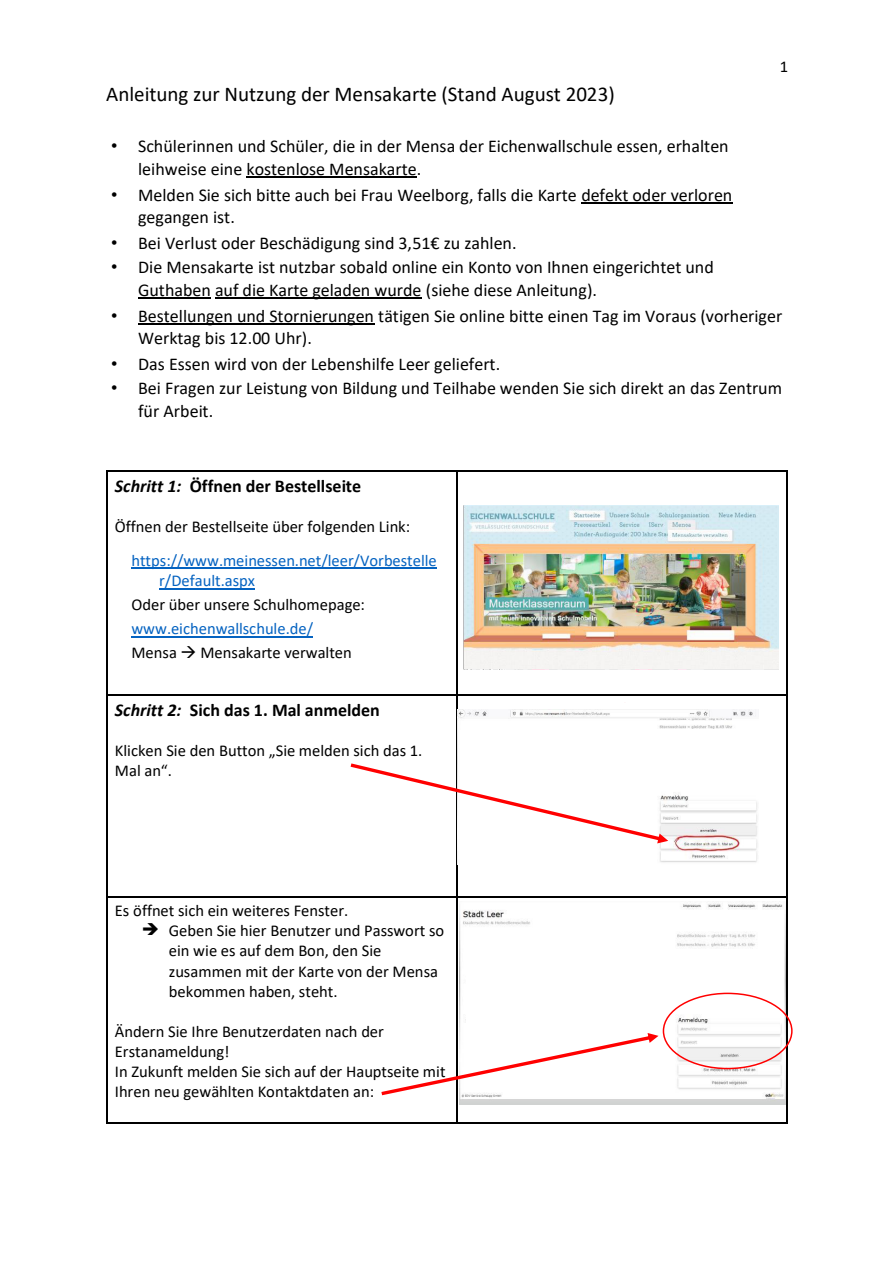
<style>
.page{position:relative;width:893px;height:1263px;background:#fff}
.page>*{position:absolute;margin:0;border:0;box-sizing:border-box;transform-origin:0 0}
.t1{font:21px "Calibri";color:#000}
.t2{font:18px/22.8px "Calibri";color:#000}
.t3{font:700 18px "Calibri";color:#000}
.t4{font:16.5px/20.1px "Calibri";color:#000}
.t5{font:16.5px/20.9px "Calibri";color:#0563c1}
.s1{font-family:"Arial"}
.s2{font-style:italic}
.s3{color:#000}
</style>
<div class="page">
<hr style="left:247px;top:177px;width:170px;height:1px;background:#000">
<hr style="left:581px;top:203px;width:151px;height:1px;background:#000">
<hr style="left:138px;top:298px;width:73px;height:1px;background:#000">
<hr style="left:215px;top:298px;width:207px;height:1px;background:#000">
<hr style="left:138px;top:323px;width:236px;height:2px;background:#000">
<img style="left:456px;top:516px;width:8px;height:22px">
<hr style="left:107px;top:470px;width:350px;height:1px;background:#000">
<hr style="left:457px;top:470px;width:329px;height:1px;background:#000">
<hr style="left:106px;top:471px;width:1px;height:223px;background:#000">
<hr style="left:457px;top:471px;width:1px;height:223px;background:#000">
<hr style="left:786px;top:471px;width:1px;height:223px;background:#000">
<hr style="left:107px;top:694px;width:350px;height:1px;background:#000">
<hr style="left:457px;top:694px;width:329px;height:1px;background:#000">
<hr style="left:106px;top:695px;width:1px;height:201px;background:#000">
<hr style="left:457px;top:695px;width:1px;height:201px;background:#000">
<hr style="left:786px;top:695px;width:1px;height:201px;background:#000">
<img style="left:456px;top:920px;width:4px;height:23px">
<img style="left:456px;top:961px;width:4px;height:22px">
<hr style="left:107px;top:896px;width:350px;height:1px;background:#000">
<hr style="left:457px;top:896px;width:329px;height:1px;background:#000">
<hr style="left:106px;top:897px;width:1px;height:225px;background:#000">
<hr style="left:107px;top:1122px;width:350px;height:1px;background:#000">
<hr style="left:457px;top:897px;width:1px;height:225px;background:#000">
<hr style="left:457px;top:1122px;width:329px;height:1px;background:#000">
<hr style="left:786px;top:897px;width:1px;height:225px;background:#000">
<img style="left:457px;top:709px;width:301px;height:155px">
<img style="left:460px;top:903px;width:326px;height:201px">
<div style="left:663px;top:993px;width:130px;height:76px;border:2px solid #f00;border-radius:50%"></div>
<img style="left:464px;top:506px;width:314px;height:164px">
<hr style="left:131px;top:567px;width:306px;height:1px;background:#0563c1">
<hr style="left:159px;top:588px;width:96px;height:1px;background:#0563c1">
<hr style="left:131px;top:636px;width:182px;height:1px;background:#0563c1">
<div style="left:460px;top:731px;width:178px;height:147px;background:#fff"></div>
<svg style="left:351px;top:763px;width:317px;height:80px"></svg>
<div style="left:466px;top:941px;width:179px;height:147px;background:#fff"></div>
<svg style="left:381px;top:1033px;width:277px;height:62px"></svg>
<p class="t4" style="left:780px;top:56px;width:10px">1</p>
<p class="t1" style="left:106px;top:79px;width:510px">Anleitung zur Nutzung der Mensakarte (Stand August 2023)</p>
<p class="t2" style="left:138px;top:134px;width:592px;text-indent:-27px"><span class="s1">•</span> Schülerinnen und Schüler, die in der Mensa der Eichenwallschule essen, erhalten leihweise eine kostenlose Mensakarte.</p>
<p class="t2" style="left:138px;top:183px;width:596px;text-indent:-27px"><span class="s1">•</span> Melden Sie sich bitte auch bei Frau Weelborg, falls die Karte defekt oder verloren gegangen ist.</p>
<p class="t2" style="left:111px;top:231px;width:407px"><span class="s1">•</span> Bei Verlust oder Beschädigung sind 3,51€ zu zahlen.</p>
<p class="t2" style="left:138px;top:255px;width:577px;text-indent:-27px"><span class="s1">•</span> Die Mensakarte ist nutzbar sobald online ein Konto von Ihnen eingerichtet und<br>Guthaben auf die Karte geladen wurde (siehe diese Anleitung).</p>
<p class="t2" style="left:138px;top:304px;width:646px;text-indent:-27px"><span class="s1">•</span> Bestellungen und Stornierungen tätigen Sie online bitte einen Tag im Voraus (vorheriger<br>Werktag bis 12.00 Uhr).</p>
<p class="t2" style="left:111px;top:352px;width:391px"><span class="s1">•</span> Das Essen wird von der Lebenshilfe Leer geliefert.</p>
<p class="t2" style="left:138px;top:376px;width:646px;text-indent:-27px"><span class="s1">•</span> Bei Fragen zur Leistung von Bildung und Teilhabe wenden Sie sich direkt an das Zentrum für Arbeit.</p>
<p class="t3" style="left:115px;top:473px;width:248px"><span class="s2">Schritt 1:</span> Öffnen der Bestellseite</p>
<p class="t4" style="left:115px;top:516px;width:297px">Öffnen der Bestellseite über folgenden Link:</p>
<p class="t5" style="left:159px;top:549px;width:279px;text-indent:-28px">https://www.meinessen.net/leer/Vorbestelle r/Default.aspx</p>
<p class="t4" style="left:131px;top:594px;width:235px">Oder über unsere Schulhomepage:</p>
<p class="t5" style="left:131px;top:616px;width:222px;line-height:24px">www.eichenwallschule.de/<br><span class="s3">Mensa</span> <span class="s3">→ Mensakarte verwalten</span></p>
<p class="t3" style="left:115px;top:697px;width:267px"><span class="s2">Schritt 2:</span> Sich das 1. Mal anmelden</p>
<p class="t4" style="left:115px;top:740px;width:309px">Klicken Sie den Button „Sie melden sich das 1.<br>Mal an“.</p>
<p class="t4" style="left:115px;top:900px;width:235px">Es öffnet sich ein weiteres Fenster.</p>
<p class="t4" style="left:169px;top:920px;width:277px;text-indent:-27px">➔ Geben Sie hier Benutzer und Passwort so ein wie es auf dem Bon, den Sie zusammen mit der Karte von der Mensa bekommen haben, steht.</p>
<p class="t4" style="left:115px;top:1021px;width:332px">Ändern Sie Ihre Benutzerdaten nach der Erstanameldung!<br>In Zukunft melden Sie sich auf der Hauptseite mit Ihren neu gewählten Kontaktdaten an:</p>
</div>
